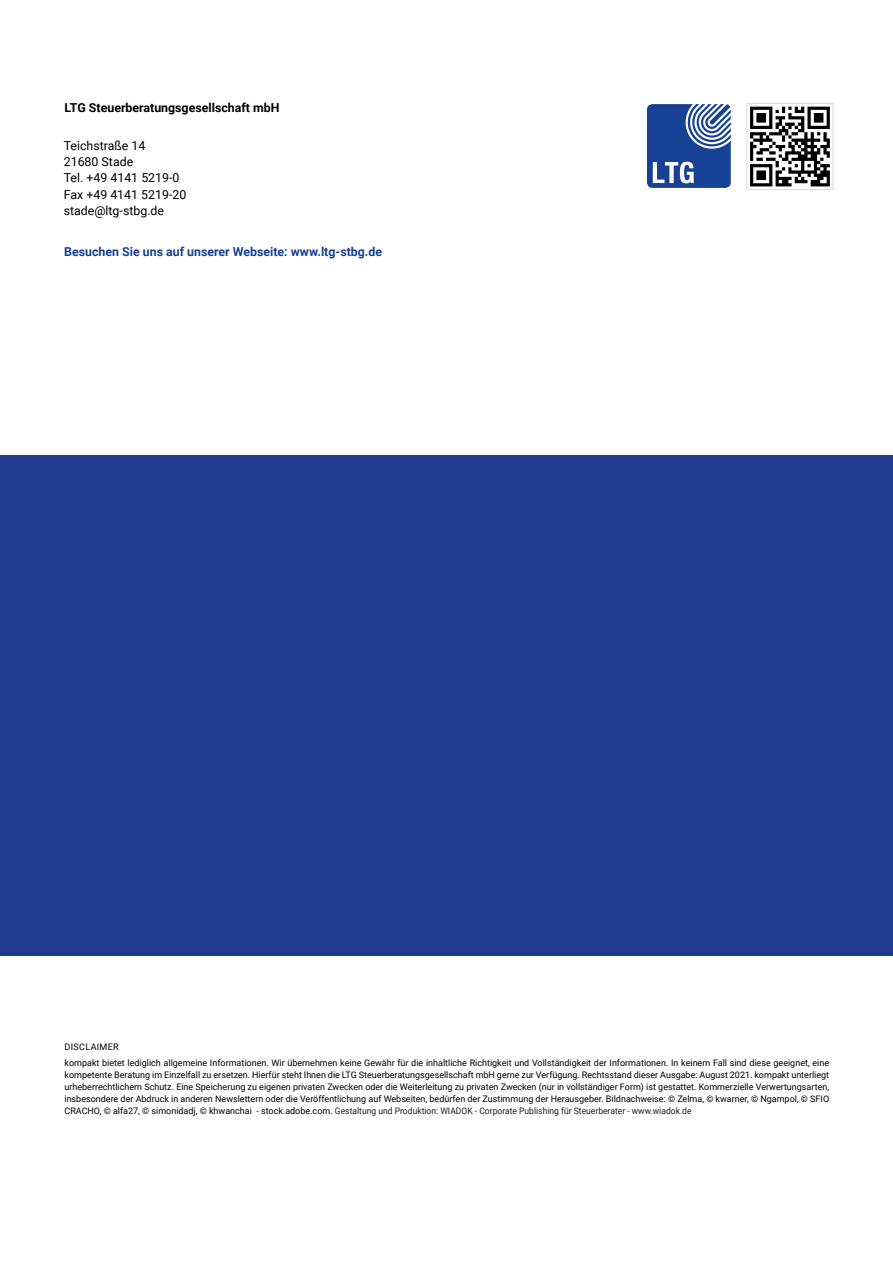
<style>
.page{position:relative;width:893px;height:1263px;background:#fff}
.page>*{position:absolute;margin:0;border:0;box-sizing:border-box;transform-origin:0 0}
.t1{font:12.3px/16.5px "Roboto";color:#000}
.t2{font:700 12.3px "Roboto";color:#164194}
.t3{font:700 12.3px "Roboto";color:#000}
.t4{font:9px/12px "Roboto";color:#000}
.s1{color:#1e1e1c}
</style>
<div class="page">
<div style="left:0;top:456px;width:893px;height:500px;background:#213a8f"></div>
<div style="left:747px;top:103px;width:86px;height:87px;background:linear-gradient(to right,#fff,#fff)"></div>
<svg style="left:750px;top:107px;width:80px;height:79px"></svg>
<div style="left:746px;top:103px;width:87px;height:87px;border:1px solid #dadada"></div>
<svg style="left:647px;top:104px;width:84px;height:84px;background:#4366a8"></svg>
<h1 class="t3" style="left:64px;top:99px;width:217px">LTG Steuerberatungsgesellschaft mbH</h1>
<h1 class="t1" style="left:64px;top:136px;width:124px">Teichstraße 14<br>21680 Stade<br>Tel. +49 4141 5219-0<br>Fax +49 4141 5219-20 stade@ltg-stbg.de</h1>
<h1 class="t2" style="left:64px;top:243px;width:319px">Besuchen Sie uns auf unserer Webseite: www.ltg-stbg.de</h1>
<p class="t4" style="left:64px;top:1038px;width:766px;line-height:16.2px">DISCLAIMER<br>kompakt bietet lediglich allgemeine Informationen. Wir übernehmen keine Gewähr für die inhaltliche Richtigkeit und Vollständigkeit der Informationen. In keinem Fall sind diese geeignet, eine</p>
<p class="t4" style="left:64px;top:1068px;width:766px;text-align:justify">kompetente Beratung im Einzelfall zu ersetzen. Hierfür steht Ihnen die LTG Steuerberatungsgesellschaft mbH gerne zur Verfügung. Rechtsstand dieser Ausgabe: August 2021. kompakt unterliegt urheberrechtlichem Schutz. Eine Speicherung zu eigenen privaten Zwecken oder die Weiterleitung zu privaten Zwecken (nur in vollständiger Form) ist gestattet. Kommerzielle Verwertungsarten, insbesondere der Abdruck in anderen Newslettern oder die Veröffentlichung auf Webseiten, bedürfen der Zustimmung der Herausgeber. Bildnachweise: © Zelma, © kwarner, © Ngampol, © SFIO CRACHO, © alfa27, © simonidadj, © khwanchai - stock.adobe.com. <span class="s1">Gestaltung und Produktion: WIADOK - Corporate Publishing für Steuerberater - www.wiadok.de</span></p>
</div>
